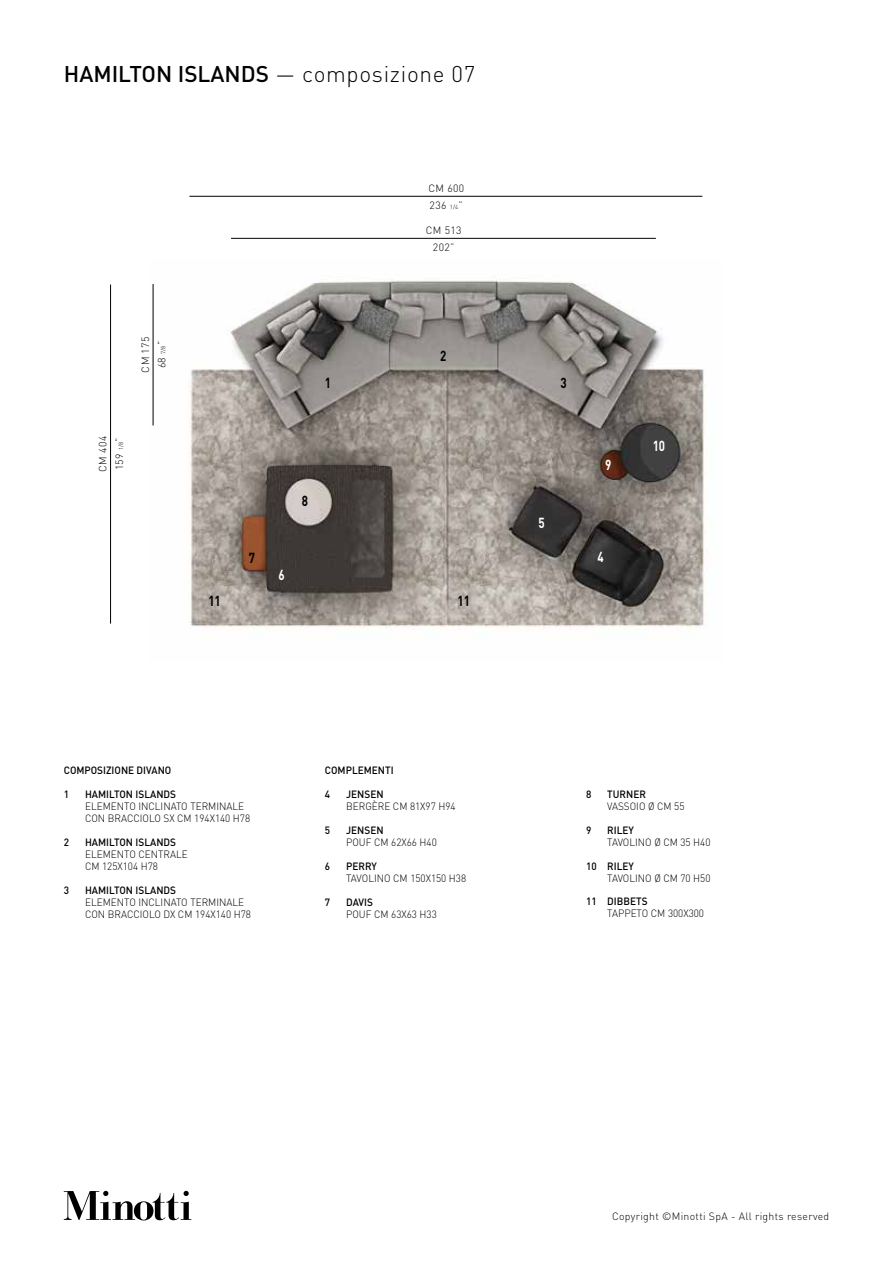
<style>
.page{position:relative;width:893px;height:1263px;background:#fff}
.page>*{position:absolute;margin:0;border:0;box-sizing:border-box;transform-origin:0 0}
.t1{font:500 22.5px "DIN";color:#000}
.t2{font:700 14.4px "DIN";color:#000;scale:.8 1}
.t3{font:700 14.4px "DIN";color:#fff;scale:.8 1}
.t4{font:300 10.5px/12px "DIN";color:#000;scale:.95 1}
.t5{font:500 10.5px "DIN";color:#000;scale:.95 1}
.t6{font:300 10.5px/16.5px "DIN";color:#000}
.t7{font:300 10.5px "DIN";letter-spacing:.03em;color:#000}
.s1{font-weight:300}
.s2{font-size:6px}
</style>
<div class="page">
<img style="left:152px;top:279px;width:554px;height:350px">
<svg style="left:64px;top:1191px;width:127px;height:29px"></svg>
<hr style="left:189px;top:196px;width:513px;height:1px;background:#000">
<hr style="left:110px;top:285px;width:1px;height:339px;background:#000">
<hr style="left:231px;top:238px;width:425px;height:1px;background:#000">
<hr style="left:153px;top:284px;width:1px;height:141px;background:#000">
<h1 class="t1" style="left:64px;top:60px;width:413px">HAMILTON ISLANDS <span class="s1">— composizione 07</span></h1>
<p class="t6" style="left:428px;top:180px;width:37px">CM 600<br>236 <span class="s2">1/4</span>”</p>
<p class="t6" style="left:137px;top:373px;width:37px;text-align:center;rotate:-90deg">CM 175<br>68 <span class="s2">7/8</span>”</p>
<p class="t6" style="left:94px;top:472px;width:37px;rotate:-90deg">CM 404<br>159 <span class="s2">1/8</span>”</p>
<p class="t6" style="left:426px;top:222px;width:37px;text-align:center">CM 513<br>202”</p>
<h2 class="t2" style="left:325px;top:374px;width:9px">1</h2>
<h2 class="t2" style="left:249px;top:548px;width:9px">7</h2>
<h2 class="t2" style="left:302px;top:491px;width:9px">8</h2>
<h2 class="t3" style="left:279px;top:565px;width:9px">6</h2>
<h2 class="t2" style="left:440px;top:346px;width:9px">2</h2>
<h2 class="t2" style="left:208px;top:591px;width:17px">11</h2>
<h2 class="t2" style="left:458px;top:591px;width:17px">11</h2>
<p class="t5" style="left:64px;top:764px;width:115px">COMPOSIZIONE DIVANO</p>
<p class="t5" style="left:64px;top:787px;width:7px">1</p>
<p class="t5" style="left:85px;top:787px;width:97px">HAMILTON ISLANDS</p>
<p class="t4" style="left:85px;top:800px;width:175px">ELEMENTO INCLINATO TERMINALE<br>CON BRACCIOLO SX CM 194X140 H78</p>
<p class="t5" style="left:64px;top:835px;width:7px">2</p>
<p class="t5" style="left:85px;top:835px;width:97px">HAMILTON ISLANDS</p>
<p class="t4" style="left:85px;top:848px;width:110px">ELEMENTO CENTRALE<br>CM 125X104 H78</p>
<p class="t5" style="left:64px;top:883px;width:7px">3</p>
<p class="t5" style="left:85px;top:883px;width:97px">HAMILTON ISLANDS</p>
<p class="t4" style="left:85px;top:896px;width:176px">ELEMENTO INCLINATO TERMINALE<br>CON BRACCIOLO DX CM 194X140 H78</p>
<p class="t5" style="left:325px;top:764px;width:74px">COMPLEMENTI</p>
<p class="t5" style="left:325px;top:787px;width:7px">4</p>
<p class="t5" style="left:346px;top:787px;width:41px">JENSEN</p>
<p class="t4" style="left:346px;top:800px;width:117px">BERGÈRE CM 81X97 H94</p>
<p class="t5" style="left:325px;top:823px;width:7px">5</p>
<p class="t5" style="left:346px;top:823px;width:41px">JENSEN</p>
<p class="t4" style="left:346px;top:836px;width:97px">POUF CM 62X66 H40</p>
<p class="t5" style="left:325px;top:859px;width:7px">6</p>
<p class="t5" style="left:346px;top:859px;width:34px">PERRY</p>
<p class="t4" style="left:346px;top:872px;width:128px">TAVOLINO CM 150X150 H38</p>
<p class="t5" style="left:325px;top:895px;width:7px">7</p>
<p class="t5" style="left:346px;top:895px;width:30px">DAVIS</p>
<p class="t4" style="left:346px;top:908px;width:97px">POUF CM 63X63 H33</p>
<h2 class="t2" style="left:560px;top:374px;width:9px">3</h2>
<h2 class="t3" style="left:538px;top:513px;width:9px">5</h2>
<h2 class="t3" style="left:605px;top:455px;width:9px">9</h2>
<h2 class="t3" style="left:597px;top:547px;width:9px">4</h2>
<h2 class="t3" style="left:653px;top:436px;width:17px">10</h2>
<p class="t5" style="left:586px;top:787px;width:7px">8</p>
<p class="t5" style="left:607px;top:787px;width:42px">TURNER</p>
<p class="t4" style="left:607px;top:800px;width:83px">VASSOIO Ø CM 55</p>
<p class="t5" style="left:586px;top:823px;width:7px">9</p>
<p class="t5" style="left:607px;top:823px;width:30px">RILEY</p>
<p class="t4" style="left:607px;top:836px;width:110px">TAVOLINO Ø CM 35 H40</p>
<p class="t5" style="left:586px;top:859px;width:52px">10 RILEY</p>
<p class="t4" style="left:607px;top:872px;width:110px">TAVOLINO Ø CM 70 H50</p>
<p class="t5" style="left:586px;top:895px;width:66px">11 DIBBETS</p>
<p class="t4" style="left:607px;top:907px;width:103px">TAPPETO CM 300X300</p>
<p class="t7" style="left:612px;top:1210px;width:219px">Copyright ©Minotti SpA - All rights reserved</p>
</div>
